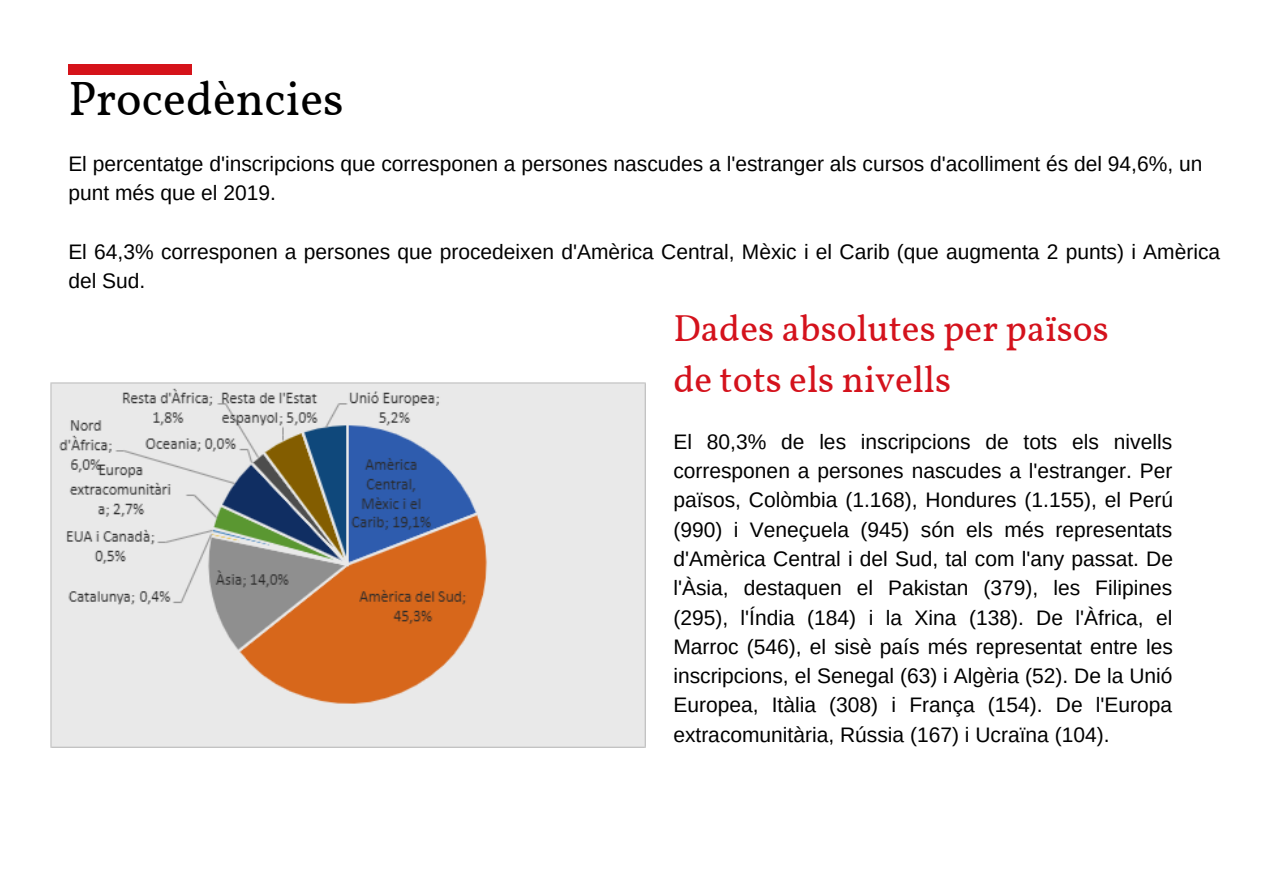
<style>
.page{position:relative;width:1263px;height:894px;background:#fff}
.page>*{position:absolute;margin:0;border:0;box-sizing:border-box;transform-origin:0 0}
.t1{font:48px "Vollkorn";color:#000}
.t2{font:37.35px/51.8px "Vollkorn";color:#d4121c}
.t3{font:21px/29.2px "Arimo";color:#000}
</style>
<div class="page">
<div style="left:68px;top:64px;width:124px;height:10px;background:#d5131a"></div>
<img style="left:50px;top:382px;width:595px;height:365px">
<h1 class="t1" style="left:68px;top:69px;width:277px">Procedències</h1>
<p class="t3" style="left:68px;top:149px;width:1136px">El percentatge d'inscripcions que corresponen a persones nascudes a l'estranger als cursos d'acolliment és del 94,6%, un punt més que el 2019.</p>
<p class="t3" style="left:68px;top:236px;width:1153px">El 64,3% corresponen a persones que procedeixen d'Amèrica Central, Mèxic i el Carib (que augmenta 2 punts) i Amèrica del Sud.</p>
<h2 class="t2" style="left:673px;top:305px;width:437px">Dades absolutes per països de tots els nivells</h2>
<p class="t3" style="left:673px;top:427px;width:501px;text-align:justify">El 80,3% de les inscripcions de tots els nivells corresponen a persones nascudes a l'estranger. Per països, Colòmbia (1.168), Hondures (1.155), el Perú (990) i Veneçuela (945) són els més representats d'Amèrica Central i del Sud, tal com l'any passat. De l'Àsia, destaquen el Pakistan (379), les Filipines (295), l'Índia (184) i la Xina (138). De l'Àfrica, el Marroc (546), el sisè país més representat entre les inscripcions, el Senegal (63) i Algèria (52). De la Unió Europea, Itàlia (308) i França (154). De l'Europa extracomunitària, Rússia (167) i Ucraïna (104).</p>
</div>
